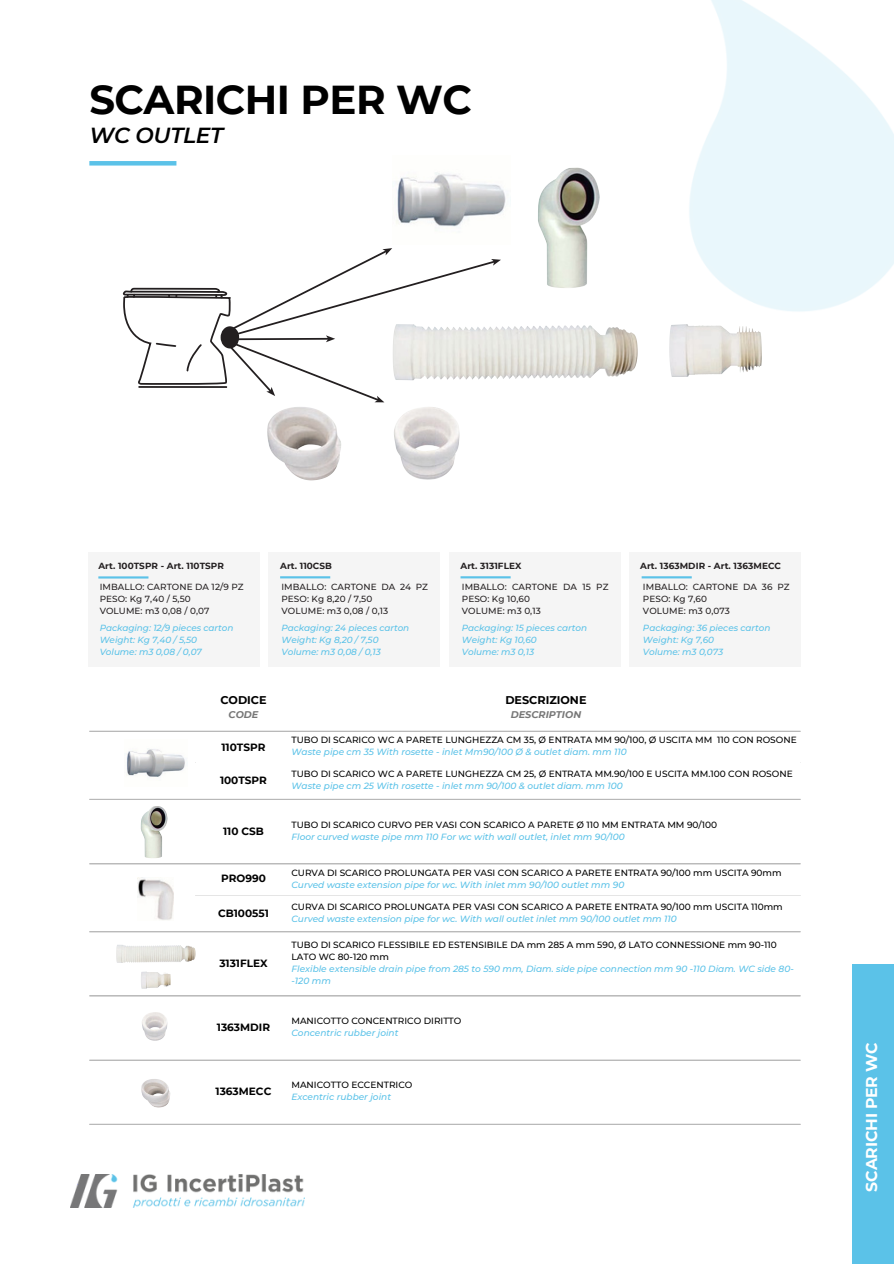
<style>
.page{position:relative;width:894px;height:1264px;background:#fff}
.page>*{position:absolute;margin:0;border:0;box-sizing:border-box;transform-origin:0 0}
.t1{font:700 40.2px "Montserrat";letter-spacing:-.01em;color:#000}
.t2{font:italic 600 21.75px "Montserrat";letter-spacing:-.01em;color:#000}
.t3{font:700 15.75px "Montserrat";letter-spacing:-.01em;color:#fff}
.t4{font:700 11.25px "Montserrat";color:#000}
.t5{font:700 10.5px "Montserrat";color:#000}
.t6{font:italic 700 9.75px "Montserrat";color:#777}
.t7{font:500 9px/12px "Montserrat";color:#000}
.t8{font:italic 500 9px/12px "Montserrat";color:#5bc2e8}
.t9{font:italic 500 8.85px "Montserrat";letter-spacing:-.005em;color:#5bc2e8}
.t10{font:500 8.85px/11.9px "Montserrat";letter-spacing:.01em;color:#231f20}
.t11{font:700 8.85px "Montserrat";letter-spacing:.01em;color:#231f20}
</style>
<div class="page">
<hr style="left:89px;top:730px;width:711px;height:1px;background:#b8b8b8">
<hr style="left:89px;top:798px;width:711px;height:2px;background:#b8b8b8">
<hr style="left:89px;top:863px;width:711px;height:1px;background:#b8b8b8">
<hr style="left:89px;top:931px;width:711px;height:1px;background:#b8b8b8">
<hr style="left:89px;top:995px;width:711px;height:1px;background:#b8b8b8">
<hr style="left:89px;top:1059px;width:711px;height:1px;background:#b8b8b8">
<hr style="left:89px;top:1123px;width:711px;height:1px;background:#b8b8b8">
<img style="left:71px;top:1174px;width:233px;height:33px">
<hr style="left:89px;top:161px;width:87px;height:4px;background:#5bc2e8">
<div style="left:852px;top:963px;width:41px;height:300px;background:#5bc2e8"></div>
<svg style="left:123px;top:248px;width:378px;height:154px"></svg>
<img style="left:396px;top:172px;width:110px;height:55px">
<img style="left:538px;top:167px;width:61px;height:121px">
<img style="left:392px;top:354px;width:229px;height:26px">
<img style="left:669px;top:325px;width:92px;height:52px">
<img style="left:394px;top:407px;width:65px;height:72px">
<img style="left:267px;top:407px;width:74px;height:73px">
<img style="left:126px;top:748px;width:59px;height:29px">
<img style="left:141px;top:806px;width:26px;height:52px">
<img style="left:138px;top:877px;width:36px;height:43px">
<img style="left:116px;top:954px;width:74px;height:9px">
<img style="left:141px;top:971px;width:30px;height:17px">
<img style="left:142px;top:1012px;width:25px;height:28px">
<img style="left:141px;top:1079px;width:29px;height:28px">
<div style="left:88px;top:552px;width:171px;height:115px;background:#f5f5f5"></div>
<hr style="left:98px;top:576px;width:50px;height:2px;background:#5bc2e8">
<div style="left:268px;top:552px;width:171px;height:115px;background:#f5f5f5"></div>
<hr style="left:280px;top:576px;width:50px;height:2px;background:#5bc2e8">
<div style="left:449px;top:552px;width:171px;height:115px;background:#f5f5f5"></div>
<hr style="left:460px;top:576px;width:50px;height:2px;background:#5bc2e8">
<div style="left:629px;top:552px;width:171px;height:115px;background:#f5f5f5"></div>
<hr style="left:641px;top:576px;width:50px;height:2px;background:#5bc2e8">
<p class="t1" style="left:89px;top:75px;width:384px">SCARICHI PER WC</p>
<p class="t2" style="left:89px;top:122px;width:135px">WC OUTLET</p>
<p class="t11" style="left:98px;top:560px;width:127px">Art. 100TSPR - Art. 110TSPR</p>
<p class="t10" style="left:100px;top:581px;width:145px">IMBALLO: CARTONE DA 12/9 PZ</p>
<p class="t10" style="left:100px;top:593px;width:93px">PESO: Kg 7,40 / 5,50</p>
<p class="t10" style="left:100px;top:605px;width:111px">VOLUME: m3 0,08 / 0,07</p>
<p class="t9" style="left:100px;top:622px;width:135px">Packaging: 12/9 pieces carton</p>
<p class="t9" style="left:100px;top:634px;width:99px">Weight: Kg 7,40 / 5,50</p>
<p class="t9" style="left:100px;top:646px;width:104px">Volume: m3 0,08 / 0,07</p>
<p class="t11" style="left:280px;top:561px;width:53px">Art. 110CSB</p>
<p class="t10" style="left:281px;top:581px;width:148px">IMBALLO: CARTONE DA 24 PZ<br>PESO: Kg 8,20 / 7,50</p>
<p class="t10" style="left:281px;top:605px;width:108px">VOLUME: m3 0,08 / 0,13</p>
<p class="t9" style="left:281px;top:622px;width:129px">Packaging: 24 pieces carton</p>
<p class="t9" style="left:281px;top:634px;width:99px">Weight: Kg 8,20 / 7,50</p>
<p class="t9" style="left:281px;top:646px;width:101px">Volume: m3 0,08 / 0,13</p>
<p class="t11" style="left:460px;top:561px;width:62px">Art. 3131FLEX</p>
<p class="t10" style="left:461px;top:581px;width:148px">IMBALLO: CARTONE DA 15 PZ<br>PESO: Kg 10,60</p>
<p class="t10" style="left:461px;top:605px;width:80px">VOLUME: m3 0,13</p>
<p class="t9" style="left:461px;top:622px;width:127px">Packaging: 15 pieces carton</p>
<p class="t9" style="left:461px;top:634px;width:76px">Weight: Kg 10,60</p>
<p class="t9" style="left:461px;top:646px;width:74px">Volume: m3 0,13</p>
<p class="t11" style="left:640px;top:561px;width:142px">Art. 1363MDIR - Art. 1363MECC</p>
<p class="t10" style="left:642px;top:581px;width:148px">IMBALLO: CARTONE DA 36 PZ<br>PESO: Kg 7,60</p>
<p class="t10" style="left:642px;top:605px;width:88px">VOLUME: m3 0,073</p>
<p class="t9" style="left:642px;top:622px;width:129px">Packaging: 36 pieces carton</p>
<p class="t9" style="left:642px;top:634px;width:73px">Weight: Kg 7,60</p>
<p class="t9" style="left:642px;top:646px;width:82px">Volume: m3 0,073</p>
<h1 class="t4" style="left:220px;top:693px;width:48px">CODICE</h1>
<p class="t6" style="left:228px;top:708px;width:31px">CODE</p>
<p class="t5" style="left:221px;top:740px;width:45px">110TSPR</p>
<p class="t5" style="left:220px;top:774px;width:48px">100TSPR</p>
<p class="t5" style="left:223px;top:825px;width:42px">110 CSB</p>
<p class="t5" style="left:221px;top:872px;width:46px">PRO990</p>
<p class="t5" style="left:218px;top:906px;width:52px">CB100551</p>
<p class="t5" style="left:219px;top:956px;width:50px">3131FLEX</p>
<p class="t5" style="left:217px;top:1020px;width:55px">1363MDIR</p>
<p class="t4" style="left:505px;top:693px;width:83px">DESCRIZIONE</p>
<p class="t6" style="left:510px;top:708px;width:72px">DESCRIPTION</p>
<p class="t7" style="left:291px;top:733px;width:506px">TUBO DI SCARICO WC A PARETE LUNGHEZZA CM 35, Ø ENTRATA MM 90/100, Ø USCITA MM 110 CON ROSONE</p>
<p class="t8" style="left:291px;top:745px;width:337px">Waste pipe cm 35 With rosette - inlet Mm90/100 Ø &amp; outlet diam. mm 110</p>
<p class="t7" style="left:291px;top:768px;width:502px">TUBO DI SCARICO WC A PARETE LUNGHEZZA CM 25, Ø ENTRATA MM.90/100 E USCITA MM.100 CON ROSONE</p>
<p class="t8" style="left:291px;top:780px;width:333px">Waste pipe cm 25 With rosette - inlet mm 90/100 &amp; outlet diam. mm 100</p>
<p class="t7" style="left:291px;top:818px;width:427px">TUBO DI SCARICO CURVO PER VASI CON SCARICO A PARETE Ø 110 MM ENTRATA MM 90/100</p>
<p class="t8" style="left:291px;top:830px;width:335px">Floor curved waste pipe mm 110 For wc with wall outlet, inlet mm 90/100</p>
<p class="t7" style="left:291px;top:866px;width:491px">CURVA DI SCARICO PROLUNGATA PER VASI CON SCARICO A PARETE ENTRATA 90/100 mm USCITA 90mm</p>
<p class="t8" style="left:291px;top:878px;width:334px">Curved waste extension pipe for wc. With inlet mm 90/100 outlet mm 90</p>
<p class="t7" style="left:291px;top:900px;width:492px">CURVA DI SCARICO PROLUNGATA PER VASI CON SCARICO A PARETE ENTRATA 90/100 mm USCITA 110mm</p>
<p class="t8" style="left:291px;top:912px;width:387px">Curved waste extension pipe for wc. With wall outlet inlet mm 90/100 outlet mm 110</p>
<p class="t7" style="left:291px;top:938px;width:487px">TUBO DI SCARICO FLESSIBILE ED ESTENSIBILE DA mm 285 A mm 590, Ø LATO CONNESSIONE mm 90-110<br>LATO WC 80-120 mm</p>
<p class="t8" style="left:291px;top:962px;width:503px">Flexible extensible drain pipe from 285 to 590 mm, Diam. side pipe connection mm 90 -110 Diam. WC side 80- -120 mm</p>
<p class="t7" style="left:291px;top:1015px;width:171px">MANICOTTO CONCENTRICO DIRITTO</p>
<p class="t8" style="left:291px;top:1027px;width:108px">Concentric rubber joint</p>
<p class="t5" style="left:215px;top:1085px;width:57px">1363MECC</p>
<p class="t7" style="left:291px;top:1079px;width:122px">MANICOTTO ECCENTRICO</p>
<p class="t8" style="left:291px;top:1091px;width:101px">Excentric rubber joint</p>
<p class="t3" style="left:861px;top:1191px;width:151px;rotate:-90deg">SCARICHI PER WC</p>
</div>
